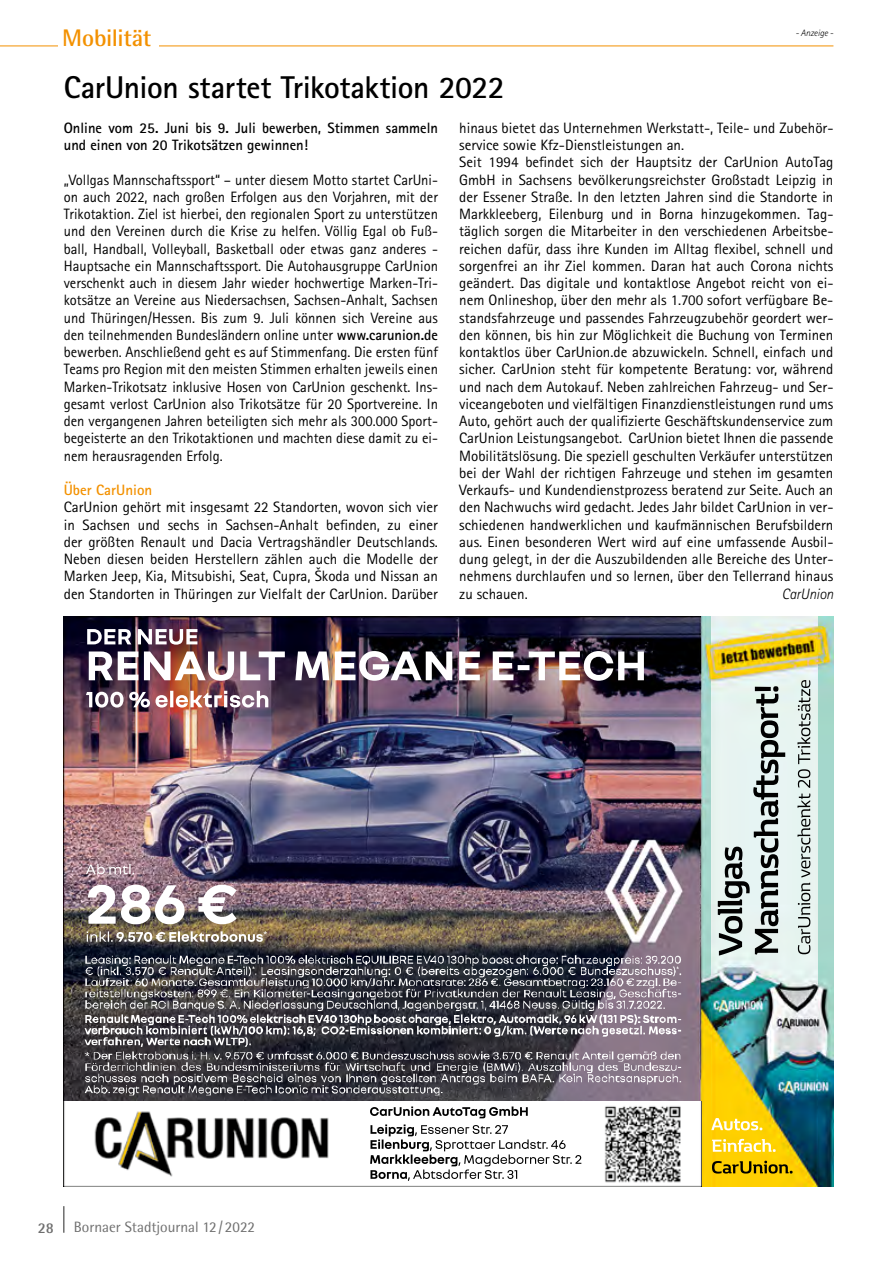
<style>
.page{position:relative;width:893px;height:1263px;background:#fff}
.page>*{position:absolute;margin:0;border:0;box-sizing:border-box;transform-origin:0 0}
.t1{font:700 31.5px "Rotis Sans Serif";letter-spacing:-.015em;color:#000}
.t2{font:700 24px "Rotis Semi Sans";letter-spacing:-.01em;color:#f39100}
.t3{font:15px/17.2px "Rotis Sans Serif";color:#000;text-align:justify}
.t4{font:700 15px/17.2px "Rotis Sans Serif";color:#000}
.t5{font:15px "Rotis Semi Sans";color:#6e6e6e}
.t6{font:700 15px "Rotis Sans Serif";color:#f39100}
.t7{font:italic 300 15px "Rotis Sans Serif";letter-spacing:-.01em;color:#000}
.t8{font:700 15px "Rotis Semi Sans";color:#6e6e6e}
.t9{font:italic 300 9.15px "Rotis Sans Serif";color:#000}
.s1{font-weight:700}
</style>
<div class="page">
<hr style="left:63px;top:1206px;width:2px;height:27px;background:#6e6e6e">
<hr style="left:0;top:46px;width:833px;height:1px;background:#f39100">
<div style="left:58px;top:28px;width:100px;height:22px;background:#fff"></div>
<img style="left:64px;top:617px;width:638px;height:484px">
<img style="left:702px;top:617px;width:131px;height:569px">
<img style="left:711px;top:617px;width:106px;height:569px">
<img style="left:64px;top:1101px;width:638px;height:85px">
<img style="left:170px;top:955px;width:511px;height:9px">
<h2 class="t2" style="left:62px;top:23px;width:91px">Mobilität</h2>
<h1 class="t1" style="left:64px;top:68px;width:442px">CarUnion startet Trikotaktion 2022</h1>
<p class="t4" style="left:64px;top:119px;width:376px">Online vom 25. Juni bis 9. Juli bewerben, Stimmen sammeln und einen von 20 Trikotsätzen gewinnen!</p>
<p class="t3" style="left:64px;top:171px;width:376px">„Vollgas Mannschaftssport“ – unter diesem Motto startet CarUni&shy;on auch 2022, nach großen Erfolgen aus den Vorjahren, mit der Trikotaktion. Ziel ist hierbei, den regionalen Sport zu unterstützen und den Vereinen durch die Krise zu helfen. Völlig Egal ob Fuß&shy;ball, Handball, Volleyball, Basketball oder etwas ganz anderes - Hauptsache ein Mannschaftssport. Die Autohausgruppe CarUnion verschenkt auch in diesem Jahr wieder hochwertige Marken-Tri&shy;kotsätze an Vereine aus Niedersachsen, Sachsen-Anhalt, Sachsen und Thüringen/Hessen. Bis zum 9. Juli können sich Vereine aus den teilnehmenden Bundesländern online unter <span class="s1">www.carunion.de </span>bewerben. Anschließend geht es auf Stimmenfang. Die ersten fünf Teams pro Region mit den meisten Stimmen erhalten jeweils einen Marken-Trikotsatz inklusive Hosen von CarUnion geschenkt. Ins&shy;gesamt verlost CarUnion also Trikotsätze für 20 Sportvereine. In den vergangenen Jahren beteiligten sich mehr als 300.000 Sport&shy;begeisterte an den Trikotaktionen und machten diese damit zu ei&shy;nem herausragenden Erfolg.</p>
<p class="t6" style="left:64px;top:480px;width:90px">Über CarUnion</p>
<p class="t3" style="left:64px;top:498px;width:376px">CarUnion gehört mit insgesamt 22 Standorten, wovon sich vier in Sachsen und sechs in Sachsen-Anhalt befinden, zu einer der größten Renault und Dacia Vertragshändler Deutschlands.<br>Neben diesen beiden Herstellern zählen auch die Modelle der Marken Jeep, Kia, Mitsubishi, Seat, Cupra, Škoda und Nissan an den Standorten in Thüringen zur Vielfalt der CarUnion. Darüber</p>
<h2 class="t2" style="left:62px;top:23px;width:65px">Rubr k</h2>
<p class="t9" style="left:795px;top:28px;width:39px">- Anzeige -</p>
<p class="t3" style="left:459px;top:119px;width:376px;text-align:left">hinaus bietet das Unternehmen Werkstatt-, Teile- und Zubehör&shy;service sowie Kfz-Dienstleistungen an.<br>Seit 1994 befindet sich der Hauptsitz der CarUnion AutoTag GmbH in Sachsens bevölkerungsreichster Großstadt Leipzig in der Essener Straße. In den letzten Jahren sind die Standorte in Markkleeberg, Eilenburg und in Borna hinzugekommen. Tag&shy;täglich sorgen die Mitarbeiter in den verschiedenen Arbeitsbe&shy;reichen dafür, dass ihre Kunden im Alltag flexibel, schnell und sorgenfrei an ihr Ziel kommen. Daran hat auch Corona nichts geändert. Das digitale und kontaktlose Angebot reicht von ei&shy;nem Onlineshop, über den mehr als 1.700 sofort verfügbare Be&shy;standsfahrzeuge und passendes Fahrzeugzubehör geordert wer&shy;den können, bis hin zur Möglichkeit die Buchung von Terminen kontaktlos über CarUnion.de abzuwickeln. Schnell, einfach und sicher. CarUnion steht für kompetente Beratung: vor, während und nach dem Autokauf. Neben zahlreichen Fahrzeug- und Ser&shy;viceangeboten und vielfältigen Finanzdienstleistungen rund ums Auto, gehört auch der qualifizierte Geschäftskundenservice zum CarUnion Leistungsangebot. CarUnion bietet Ihnen die passende Mobilitätslösung. Die speziell geschulten Verkäufer unterstützen bei der Wahl der richtigen Fahrzeuge und stehen im gesamten Verkaufs- und Kundendienstprozess beratend zur Seite. Auch an den Nachwuchs wird gedacht. Jedes Jahr bildet CarUnion in ver&shy;schiedenen handwerklichen und kaufmännischen Berufsbildern aus. Einen besonderen Wert wird auf eine umfassende Ausbil&shy;dung gelegt, in der die Auszubildenden alle Bereiche des Unter&shy;nehmens durchlaufen und so lernen, über den Tellerrand hinaus zu schauen.</p>
<p class="t7" style="left:782px;top:585px;width:53px">CarUnion</p>
<p class="t8" style="left:38px;top:1218px;width:18px">28</p>
<p class="t5" style="left:74px;top:1218px;width:183px">Bornaer Stadtjournal 12/2022</p>
</div>
